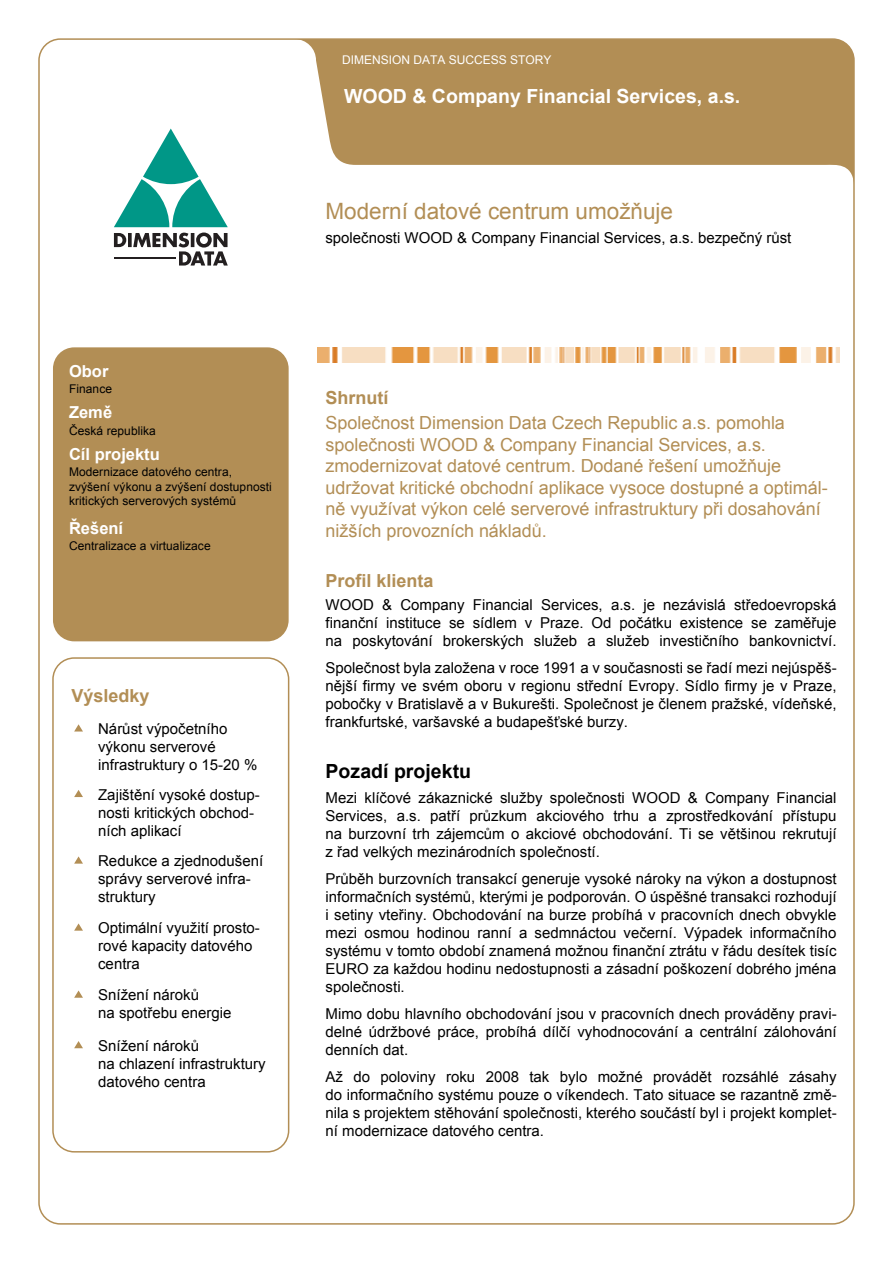
<style>
.page{position:relative;width:893px;height:1263px;background:#fff}
.page>*{position:absolute;margin:0;border:0;box-sizing:border-box;transform-origin:0 0}
.t1{font:22.5px "Arial";color:#b28e55}
.t2{font:700 19.5px "Arial";color:#fff}
.t3{font:700 19.5px "Arial";color:#000}
.t4{font:18px/21.6px "Arial";color:#b28e55}
.t5{font:700 18px "Arial";color:#b28e55}
.t6{font:700 16.5px "Arial";color:#fff}
.t7{font:15px/18px "Arial";color:#000}
.t8{font:12px/14.4px "Arial";letter-spacing:.005em;color:#000}
.t9{font:12px "Arial";color:#fff}
</style>
<div class="page">
<img style="left:317px;top:347px;width:523px;height:16px">
<div style="left:53px;top:347px;width:236px;height:294px;background:#b28e55;border-radius:21px"></div>
<div style="left:52px;top:657px;width:237px;height:495px;border:2px solid #b28e55;border-radius:21px"></div>
<svg style="left:295px;top:39px;width:559px;height:145px;fill:#b28e55"></svg>
<svg style="left:114px;top:129px;width:114px;height:137px"></svg>
<svg style="left:74px;top:724px;width:9px;height:7px"></svg>
<svg style="left:74px;top:790px;width:9px;height:7px"></svg>
<svg style="left:74px;top:856px;width:9px;height:8px"></svg>
<svg style="left:74px;top:923px;width:9px;height:8px"></svg>
<svg style="left:74px;top:990px;width:9px;height:8px"></svg>
<svg style="left:74px;top:1041px;width:9px;height:7px"></svg>
<p class="t6" style="left:69px;top:360px;width:41px">Obor</p>
<p class="t8" style="left:69px;top:381px;width:45px">Finance</p>
<p class="t6" style="left:69px;top:402px;width:45px">Země</p>
<p class="t8" style="left:69px;top:423px;width:88px">Česká republika</p>
<p class="t6" style="left:69px;top:444px;width:92px">Cíl projektu</p>
<p class="t8" style="left:69px;top:465px;width:204px">Modernizace datového centra, zvýšení výkonu a zvýšení dostupnosti kritických serverových systémů</p>
<p class="t6" style="left:69px;top:517px;width:56px">Řešení</p>
<p class="t8" style="left:69px;top:539px;width:143px">Centralizace a virtualizace</p>
<p class="t5" style="left:72px;top:684px;width:79px">Výsledky</p>
<p class="t7" style="left:98px;top:720px;width:161px">Nárůst výpočetního výkonu serverové infrastruktury o 15-20 %</p>
<p class="t7" style="left:98px;top:785px;width:163px">Zajištění vysoké dostup&shy;nosti kritických obchod&shy;ních aplikací</p>
<p class="t7" style="left:98px;top:852px;width:167px">Redukce a zjednodušení správy serverové infra&shy;struktury</p>
<p class="t7" style="left:98px;top:919px;width:163px">Optimální využití prosto&shy;rové kapacity datového centra</p>
<p class="t7" style="left:98px;top:986px;width:135px">Snížení nároků<br>na spotřebu energie</p>
<p class="t7" style="left:98px;top:1037px;width:169px">Snížení nároků<br>na chlazení infrastruktury datového centra</p>
<p class="t9" style="left:342px;top:52px;width:211px">DIMENSION DATA SUCCESS STORY</p>
<h2 class="t2" style="left:344px;top:83px;width:398px">WOOD &amp; Company Financial Services, a.s.</h2>
<h1 class="t1" style="left:325px;top:197px;width:349px">Moderní datové centrum umožňuje</h1>
<p class="t7" style="left:325px;top:229px;width:467px">společnosti WOOD &amp; Company Financial Services, a.s. bezpečný růst</p>
<p class="t5" style="left:326px;top:385px;width:64px">Shrnutí</p>
<p class="t4" style="left:326px;top:412px;width:504px">Společnost Dimension Data Czech Republic a.s. pomohla společnosti WOOD &amp; Company Financial Services, a.s. zmodernizovat datové centrum. Dodané řešení umožňuje udržovat kritické obchodní aplikace vysoce dostupné a optimál&shy;ně využívat výkon celé serverové infrastruktury při dosahování nižších provozních nákladů.</p>
<p class="t5" style="left:326px;top:569px;width:109px">Profil klienta</p>
<p class="t7" style="left:326px;top:595px;width:512px;text-align:justify">WOOD &amp; Company Financial Services, a.s. je nezávislá středoevropská finanční instituce se sídlem v Praze. Od počátku existence se zaměřuje na poskytování brokerských služeb a služeb investičního bankovnictví.</p>
<p class="t7" style="left:326px;top:658px;width:512px;text-align:justify">Společnost byla založena v roce 1991 a v současnosti se řadí mezi nejúspěš&shy;nější firmy ve svém oboru v regionu střední Evropy. Sídlo firmy je v Praze, pobočky v Bratislavě a v Bukurešti. Společnost je členem pražské, vídeňské, frankfurtské, varšavské a budapešťské burzy.</p>
<h2 class="t3" style="left:326px;top:758px;width:147px">Pozadí projektu</h2>
<p class="t7" style="left:326px;top:789px;width:512px;text-align:justify">Mezi klíčové zákaznické služby společnosti WOOD &amp; Company Financial Services, a.s. patří průzkum akciového trhu a zprostředkování přístupu na burzovní trh zájemcům o akciové obchodování. Ti se většinou rekrutují z řad velkých mezinárodních společností.</p>
<p class="t7" style="left:326px;top:870px;width:513px;text-align:justify">Průběh burzovních transakcí generuje vysoké nároky na výkon a dostupnost informačních systémů, kterými je podporován. O úspěšné transakci rozhodují i setiny vteřiny. Obchodování na burze probíhá v pracovních dnech obvykle mezi osmou hodinou ranní a sedmnáctou večerní. Výpadek informačního systému v tomto období znamená možnou finanční ztrátu v řádu desítek tisíc EURO za každou hodinu nedostupnosti a zásadní poškození dobrého jména společnosti.</p>
<p class="t7" style="left:326px;top:1005px;width:513px;text-align:justify">Mimo dobu hlavního obchodování jsou v pracovních dnech prováděny pravi&shy;delné údržbové práce, probíhá dílčí vyhodnocování a centrální zálohování denních dat.</p>
<p class="t7" style="left:326px;top:1068px;width:513px;text-align:justify">Až do poloviny roku 2008 tak bylo možné provádět rozsáhlé zásahy do informačního systému pouze o víkendech. Tato situace se razantně změ&shy;nila s projektem stěhování společnosti, kterého součástí byl i projekt komplet&shy;ní modernizace datového centra.</p>
</div>
